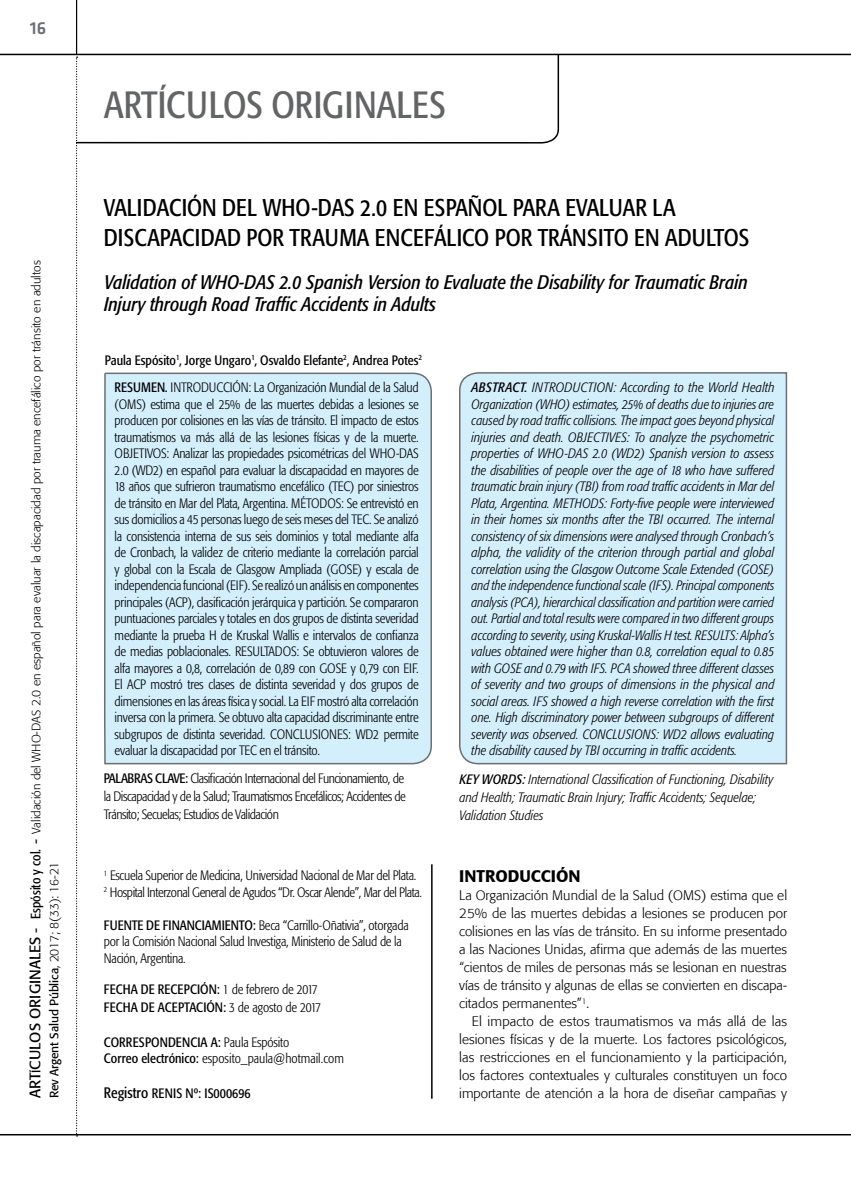
<style>
.page{position:relative;width:851px;height:1191px;background:#fff}
.page>*{position:absolute;margin:0;border:0;box-sizing:border-box;transform-origin:0 0}
.t1{font:condensed 37.5px "Formata";color:#636466}
.t2{font:condensed 24px "Formata";color:#000}
.t3{font:italic condensed 19.5px/22.5px "Formata";color:#000}
.t4{font:500 18px "Klavika";color:#6d6e71}
.t5{font:500 16.5px "Formata";color:#000}
.t6{font:300 condensed 13.5px/16.5px "Formata";letter-spacing:-.02em;color:#000}
.t7{font:italic 300 condensed 13.5px/16.5px "Formata";color:#000;text-align:justify}
.t8{font:300 13.5px/18px "Formata";color:#000;text-align:justify}
.t9{font:condensed 13.5px/18px "Formata";color:#000}
.t10{font:300 condensed 13.5px/16.5px "Formata";color:#000}
.t11{font:300 12px/18px "Formata";color:#000}
.s1{font-weight:400;font-size:15px}
.s2{font-weight:400}
.s3{font-weight:400;font-stretch:condensed;font-size:13.5px}
.s4{font-weight:300}
.s5{font-size:15px}
</style>
<div class="page">
<hr style="left:0;top:54px;width:850px;height:1px;background:#000">
<hr style="left:0;top:1134px;width:850px;height:1px;background:#000">
<hr style="left:76px;top:0;width:1px;height:54px;background:#000">
<svg style="left:76px;top:145px;width:2px;height:991px"></svg>
<div style="left:104px;top:372px;width:328px;height:393px;background:#d4effc"></div>
<div style="left:459px;top:372px;width:328px;height:393px;background:#d4effc"></div>
<svg style="left:74px;top:53px;width:485px;height:91px"></svg>
<hr style="left:431px;top:864px;width:1px;height:234px;background:#000">
<h3 class="t4" style="left:30px;top:19px;width:18px">16</h3>
<p class="t11" style="left:27px;top:1098px;width:839px;rotate:-90deg"><span class="s1">ART</span><span class="s2">Í</span><span class="s1">CULOS ORIGINALES -</span> <span class="s3">ESPÓSITO Y COL.</span> <span class="s1">-</span> Validación del WHO-DAS 2.0 en español para evaluar la discapacidad por trauma encefálico por tránsito en adultos<br><span class="s2">Rev Argent Salud Pública</span>, 2017; 8(33): 16-21</p>
<h1 class="t1" style="left:104px;top:83px;width:340px">ARTÍCULOS ORIGINALES</h1>
<h2 class="t2" style="left:104px;top:193px;width:23px">VALIDACIÓ</h2>
<h2 class="t2" style="left:202px;top:193px;width:257px">N DEL WHO-DAS 2.0 EN ESPAÑOL</h2>
<h2 class="t2" style="left:513px;top:193px;width:13px">PARA</h2>
<h2 class="t2" style="left:565px;top:193px;width:13px">EVALUAR</h2>
<h2 class="t2" style="left:652px;top:193px;width:12px">LA</h2>
<h2 class="t2" style="left:104px;top:223px;width:44px">DISCAPACIDAD</h2>
<h2 class="t2" style="left:246px;top:223px;width:14px">POR</h2>
<h2 class="t2" style="left:289px;top:223px;width:15px">TRAUMA</h2>
<h2 class="t2" style="left:375px;top:223px;width:83px">ENCEFÁLICO</h2>
<h2 class="t2" style="left:494px;top:223px;width:14px">POR</h2>
<h2 class="t2" style="left:537px;top:223px;width:141px">TRÁNSITO EN ADULTO</h2>
<h2 class="t2" style="left:738px;top:223px;width:12px">S</h2>
<h3 class="t3" style="left:104px;top:270px;width:645px">Validation of WHO-DAS 2.0 Spanish Version to Evaluate the Disability for Traumatic Brain<br>Injury through Road Traffic Accidents in Adults</h3>
<p class="t9" style="left:105px;top:351px;width:319px">PAULA ESPÓSITO<sup>1</sup>, JORGE UNGARO<sup>1</sup>, OSVALDO ELEFANTE<sup>2</sup>, ANDREA POTES<sup>2</sup></p>
<p class="t6" style="left:115px;top:379px;width:305px;text-align:justify"><span class="s2">RESUMEN.</span> INTRODUCCIÓN: La Organización Mundial de la Salud (OMS) estima que el 25% de las muertes debidas a lesiones se producen por colisiones en las vías de tránsito. El impacto de estos traumatismos va más allá de las lesiones físicas y de la muerte.<br>OBJETIVOS: Analizar las propiedades psicométricas del WHO-DAS 2.0 (WD2) en español para evaluar la discapacidad en mayores de 18 años que sufrieron traumatismo encefálico (TEC) por siniestros de tránsito en Mar del Plata, Argentina. MÉTODOS: Se entrevistó en sus domicilios a 45 personas luego de seis meses del TEC. Se analizó la consistencia interna de sus seis dominios y total mediante alfa de Cronbach, la validez de criterio mediante la correlación parcial y global con la Escala de Glasgow Ampliada (GOSE) y escala de independencia funcional (EIF). Se realizó un análisis en componentes principales (ACP), clasificación jerárquica y partición. Se compararon puntuaciones parciales y totales en dos grupos de distinta severidad mediante la prueba H de Kruskal Wallis e intervalos de confianza de medias poblacionales. RESULTADOS: Se obtuvieron valores de alfa mayores a 0,8, correlación de 0,89 con GOSE y 0,79 con EIF.<br>El ACP mostró tres clases de distinta severidad y dos grupos de dimensiones en las áreas física y social. La EIF mostró alta correlación inversa con la primera. Se obtuvo alta capacidad discriminante entre subgrupos de distinta severidad. CONCLUSIONES: WD2 permite evaluar la discapacidad por TEC en el tránsito.</p>
<p class="t7" style="left:471px;top:379px;width:304px"><span class="s2">ABSTRACT.</span> INTRODUCTION: According to the World Health Organization (WHO) estimates, 25% of deaths due to injuries are caused by road traffic collisions. The impact goes beyond physical injuries and death. OBJECTIVES: To analyze the psychometric properties of WHO-DAS 2.0 (WD2) Spanish version to assess the disabilities of people over the age of 18 who have suffered traumatic brain injury (TBI) from road traffic accidents in Mar del Plata, Argentina. METHODS: Forty-five people were interviewed in their homes six months after the TBI occurred. The internal consistency of six dimensions were analysed through Cronbach’s alpha, the validity of the criterion through partial and global correlation using the Glasgow Outcome Scale Extended (GOSE) and the independence functional scale (IFS). Principal components analysis (PCA), hierarchical classification and partition were carried out. Partial and total results were compared in two different groups according to severity, using Kruskal-Wallis H test. RESULTS: Alpha’s values obtained were higher than 0.8, correlation equal to 0.85 with GOSE and 0.79 with IFS. PCA showed three different classes of severity and two groups of dimensions in the physical and social areas. IFS showed a high reverse correlation with the first one. High discriminatory power between subgroups of different severity was observed. CONCLUSIONS: WD2 allows evaluating the disability caused by TBI occurring in traffic accidents.</p>
<p class="t6" style="left:104px;top:769px;width:303px;line-height:18px;text-indent:81px"><span class="s2">:</span> Clasificación Internacional del Funcionamiento, de la Discapacidad y de la Salud; Traumatismos Encefálicos; Accidentes de<br>Tránsito; Secuelas; Estudios de Validación</p>
<p class="t9" style="left:104px;top:769px;width:13px">PALABRA</p>
<p class="t9" style="left:147px;top:769px;width:16px">S CLAVE</p>
<p class="t7" style="left:459px;top:770px;width:315px;line-height:18px;text-align:left"><span class="s2">KEY WORDS:</span> International Classification of Functioning, Disability and Health; Traumatic Brain Injury; Traffic Accidents; Sequelae;<br>Validation Studies</p>
<p class="t6" style="left:104px;top:867px;width:319px"><sup>1</sup> Escuela Superior de Medicina, Universidad Nacional de Mar del Plata.<br><sup>2</sup> Hospital Interzonal General de Agudos “Dr. Oscar Alende”, Mar del Plata.</p>
<p class="t6" style="left:104px;top:917px;width:306px"><span class="s2">FUENTE DE FINANCIAMIENTO:</span> Beca “Carrillo-Oñativia”, otorgada por la Comisión Nacional Salud Investiga, Ministerio de Salud de la<br>Nación, Argentina.</p>
<p class="t9" style="left:104px;top:980px;width:218px">FECHA DE RECEPCIÓN: <span class="s4">1 de febrero de 2017<br></span>FECHA DE ACEPTACIÓN: <span class="s4">3 de agosto de 2017</span></p>
<p class="t10" style="left:104px;top:1034px;width:241px"><span class="s2">CORRESPONDENCIA A:</span> Paula Espósito<br><span class="s2">CORREO ELECTRÓNICO:</span> esposito_paula@hotmail.com</p>
<p class="t9" style="left:104px;top:1084px;width:148px"><span class="s5">REGISTRO</span> REN IS Nº: IS000696</p>
<p class="t5" style="left:459px;top:866px;width:123px">INTRODUCCIÓN</p>
<p class="t8" style="left:459px;top:886px;width:329px">La Organización Mundial de la Salud (OMS) estima que el 25% de las muertes debidas a lesiones se producen por colisiones en las vías de tránsito. En su informe presentado a las Naciones Unidas, afirma que además de las muertes “cientos de miles de personas más se lesionan en nuestras vías de tránsito y algunas de ellas se convierten en discapa&shy;citados permanentes”<sup>1</sup>.</p>
<p class="t8" style="left:459px;top:1012px;width:329px;text-indent:13px">El impacto de estos traumatismos va más allá de las lesiones físicas y de la muerte. Los factores psicológicos, las restricciones en el funcionamiento y la participación, los factores contextuales y culturales constituyen un foco importante de atención a la hora de diseñar campañas y</p>
</div>
